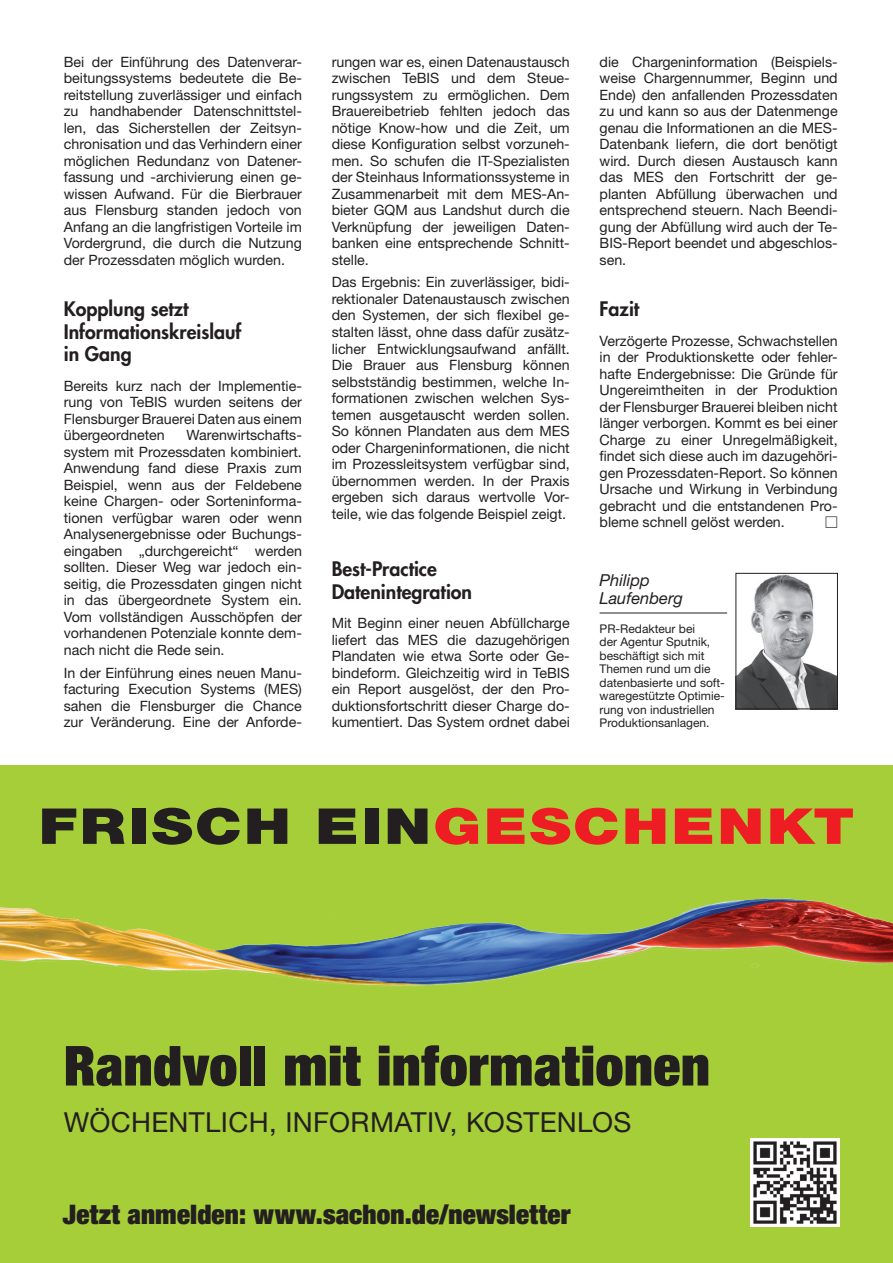
<style>
.page{position:relative;width:893px;height:1263px;background:#fff}
.page>*{position:absolute;margin:0;border:0;box-sizing:border-box;transform-origin:0 0}
.t1{font:900 condensed 55.2px "Helvetica Neue LT Std";letter-spacing:.015em;color:#231f20}
.t2{font:900 49.5px "Helvetica Neue";letter-spacing:.035em;color:#231f20;scale:1.25 1}
.t3{font:27.6px "Helvetica Neue";letter-spacing:.015em;color:#231f20}
.t4{font:900 condensed 27px "Helvetica Neue LT Std";letter-spacing:.01em;color:#231f20}
.t5{font:800 19.5px/22.5px "Futura";color:#231f20}
.t6{font:italic 16.5px/18px "Helvetica Neue";color:#231f20}
.t7{font:14.25px/16.5px "Helvetica Neue";color:#231f20;text-align:justify}
.t8{font:14.25px "Universal Newswith Comm Pi";color:#231f20}
.t9{font:12px/13.5px "Helvetica Neue";color:#231f20}
.s1{color:#ee1d23}
</style>
<div class="page">
<hr style="left:600px;top:613px;width:127px;height:1px;background:#231f20">
<img style="left:738px;top:575px;width:98px;height:132px">
<div style="left:736px;top:573px;width:102px;height:136px;border:1px solid #231f20"></div>
<div style="left:0;top:765px;width:893px;height:498px;background:#a6ce39"></div>
<img style="left:0;top:898px;width:893px;height:90px">
<img style="left:751px;top:1138px;width:88px;height:88px">
<p class="t7" style="left:64px;top:53px;width:240px">Bei der Einführung des Datenverar&shy;beitungssystems bedeutete die Be&shy;reitstellung zuverlässiger und einfach zu handhabender Datenschnittstel&shy;len, das Sicherstellen der Zeitsyn&shy;chronisation und das Verhindern einer möglichen Redundanz von Datener&shy;fassung und -archivierung einen ge&shy;wissen Aufwand. Für die Bierbrauer aus Flensburg standen jedoch von Anfang an die langfristigen Vorteile im Vordergrund, die durch die Nutzung der Prozessdaten möglich wurden.</p>
<h3 class="t5" style="left:64px;top:298px;width:179px">Kopplung setzt<br>Informationskreislauf in Gang</h3>
<p class="t7" style="left:64px;top:377px;width:240px">Bereits kurz nach der Implementie&shy;rung von TeBIS wurden seitens der Flensburger Brauerei Daten aus einem übergeordneten</p>
<p class="t7" style="left:64px;top:427px;width:240px;text-indent:123px">Warenwirtschafts&shy;system mit Prozessdaten kombiniert.<br>Anwendung fand diese Praxis zum Beispiel, wenn aus der Feldebene keine Chargen- oder Sorteninforma&shy;tionen verfügbar waren oder wenn Analysenergebnisse oder Buchungs&shy;eingaben „durchgereicht“ werden sollten. Dieser Weg war jedoch ein&shy;seitig, die Prozessdaten gingen nicht in das übergeordnete System ein.<br>Vom vollständigen Ausschöpfen der vorhandenen Potenziale konnte dem&shy;nach nicht die Rede sein.</p>
<p class="t7" style="left:64px;top:664px;width:240px">In der Einführung eines neuen Manu&shy;facturing Execution Systems (MES) sahen die Flensburger die Chance zur Veränderung. Eine der Anforde-</p>
<p class="t7" style="left:332px;top:53px;width:240px">rungen war es, einen Datenaustausch zwischen TeBIS und dem Steue&shy;rungssystem zu ermöglichen. Dem Brauereibetrieb fehlten jedoch das nötige Know-how und die Zeit, um diese Konfiguration selbst vorzuneh&shy;men. So schufen die IT-Spezialisten der Steinhaus Informationssysteme in Zusammenarbeit mit dem MES-An&shy;bieter GQM aus Landshut durch die Verknüpfung der jeweiligen Daten&shy;banken eine entsprechende Schnitt&shy;stelle.</p>
<p class="t7" style="left:332px;top:274px;width:240px">Das Ergebnis: Ein zuverlässiger, bidi&shy;rektionaler Datenaustausch zwischen den Systemen, der sich flexibel ge&shy;stalten lässt, ohne dass dafür zusätz&shy;licher Entwicklungsaufwand anfällt.<br>Die Brauer aus Flensburg können selbstständig bestimmen, welche In&shy;formationen zwischen welchen Sys&shy;temen ausgetauscht werden sollen.<br>So können Plandaten aus dem MES oder Chargeninformationen, die nicht im Prozessleitsystem verfügbar sind, übernommen werden. In der Praxis ergeben sich daraus wertvolle Vor&shy;teile, wie das folgende Beispiel zeigt.</p>
<h3 class="t5" style="left:332px;top:557px;width:142px">Best-Practice<br>Datenintegration</h3>
<p class="t7" style="left:332px;top:614px;width:240px">Mit Beginn einer neuen Abfüllcharge liefert das MES die dazugehörigen Plandaten wie etwa Sorte oder Ge&shy;bindeform. Gleichzeitig wird in TeBIS ein Report ausgelöst, der den Pro&shy;duktionsfortschritt dieser Charge do&shy;kumentiert. Das System ordnet dabei</p>
<p class="t7" style="left:600px;top:53px;width:240px">die Chargeninformation (Beispiels&shy;weise Chargennummer, Beginn und Ende) den anfallenden Prozessdaten zu und kann so aus der Datenmenge genau die Informationen an die MES-Datenbank liefern, die dort benötigt wird. Durch diesen Austausch kann das MES den Fortschritt der ge&shy;planten Abfüllung überwachen und entsprechend steuern. Nach Beendi&shy;gung der Abfüllung wird auch der Te-BIS-Report beendet und abgeschlos&shy;sen.</p>
<h3 class="t5" style="left:600px;top:298px;width:41px">Fazit</h3>
<p class="t7" style="left:600px;top:332px;width:240px">Verzögerte Prozesse, Schwachstellen in der Produktionskette oder fehler&shy;hafte Endergebnisse: Die Gründe für Ungereimtheiten in der Produktion der Flensburger Brauerei bleiben nicht länger verborgen. Kommt es bei einer Charge zu einer Unregelmäßigkeit, findet sich diese auch im dazugehöri&shy;gen Prozessdaten-Report. So können Ursache und Wirkung in Verbindung gebracht und die entstandenen Pro&shy;bleme schnell gelöst werden.</p>
<p class="t8" style="left:825px;top:516px;width:14px">M</p>
<p class="t6" style="left:600px;top:571px;width:85px">Philipp<br>Laufenberg</p>
<p class="t9" style="left:600px;top:621px;width:127px">PR-Redakteur bei<br>der Agentur Sputnik, beschäftigt sich mit<br>Themen rund um die datenbasierte und soft&shy;waregestützte Optimie&shy;rung von industriellen<br>Produktionsanlagen.</p>
<h2 class="t2" style="left:39px;top:797px;width:654px">FRISCH EIN<span class="s1">GESCHENKT</span></h2>
<h1 class="t1" style="left:64px;top:1030px;width:647px">Randvoll mit informationen</h1>
<h3 class="t3" style="left:64px;top:1105px;width:569px">WÖCHENTLICH, INFORMATIV, KOSTENLOS</h3>
<h3 class="t4" style="left:63px;top:1197px;width:509px">Jetzt anmelden: www.sachon.de/newsletter</h3>
</div>
